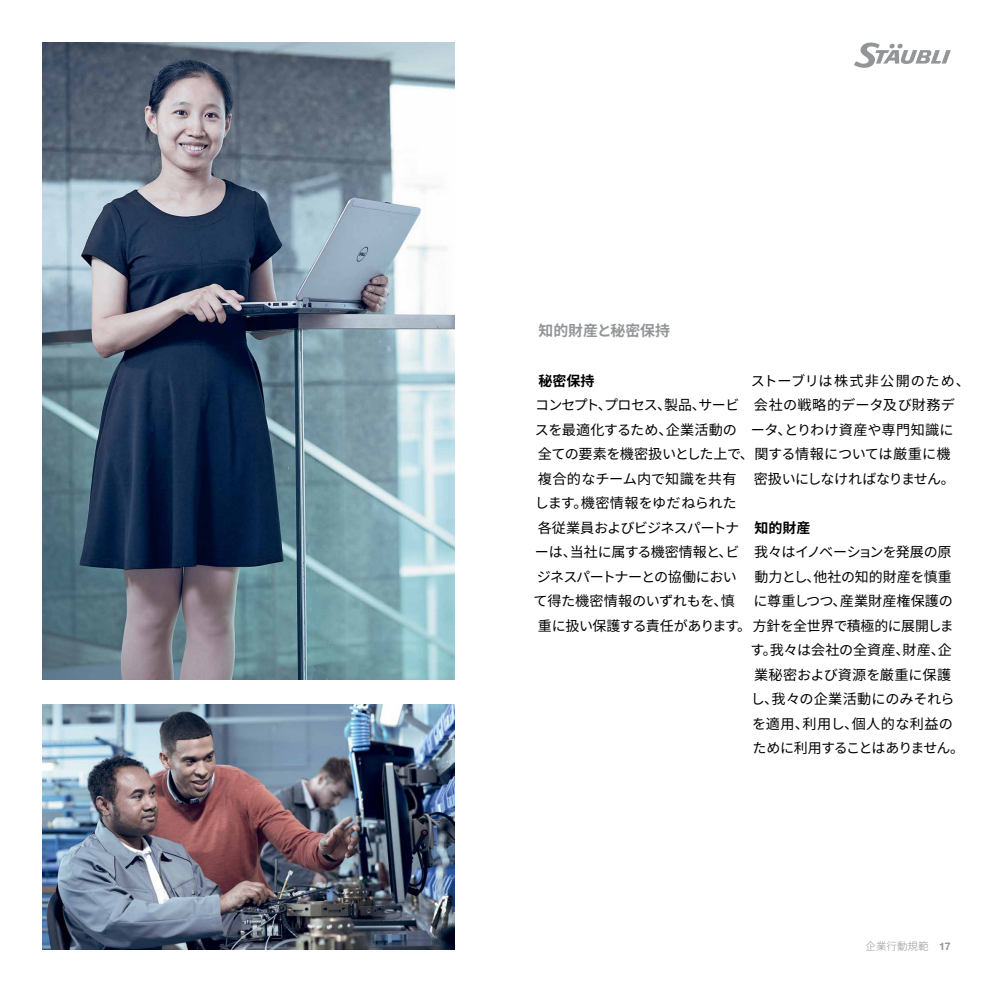
<style>
.page{position:relative;width:993px;height:993px;background:#fff}
.page>*{position:absolute;margin:0;border:0;box-sizing:border-box;transform-origin:0 0}
.t1{font:700 14.88px "Noto Sans CJ Kjp";color:#939598}
.t2{font:14px/24.5px "Noto Sans CJ Kjp";letter-spacing:-.015em;color:#000}
.t3{font:14px/24.5px "Noto Sans CJ Kjp";letter-spacing:-.04em;color:#000}
.t4{font:14px "Noto Sans CJ Kjp";letter-spacing:-.07em;color:#000}
.t5{font:14px "Noto Sans CJ Kjp";letter-spacing:.075em;color:#000}
.t6{font:14px "Noto Sans CJ Kjp";letter-spacing:.01em;color:#000}
.t7{font:14px "Noto Sans CJ Kjp";letter-spacing:-.05em;color:#000}
.t8{font:14px "Noto Sans CJ Kjp";letter-spacing:-.045em;color:#000}
.t9{font:14px "Noto Sans CJ Kjp";letter-spacing:.03em;color:#000}
.t10{font:14px "Noto Sans CJ Kjp";letter-spacing:.02em;color:#000}
.t11{font:14px "Noto Sans CJ Kjp";letter-spacing:.005em;color:#000}
.t12{font:700 14px "Noto Sans CJ Kjp";color:#000}
.t13{font:300 10.5px "Noto Sans CJ Kjp";color:#939598}
.s1{font-family:"Helvetica Neue LT Std";font-weight:700}
</style>
<div class="page">
<img style="left:42px;top:42px;width:412px;height:637px">
<img style="left:42px;top:704px;width:412px;height:245px">
<svg style="left:854px;top:42px;width:96px;height:26px"></svg>
<p class="t1" style="left:538px;top:322px;width:133px">知的財産と秘密保持</p>
<p class="t12" style="left:538px;top:372px;width:57px">秘密保持</p>
<p class="t3" style="left:534px;top:393px;width:206px">コンセプト、プロセス、製品、サービスを最適化するため、企業活動の</p>
<p class="t2" style="left:533px;top:466px;width:207px">複合的なチーム内で知識を共有します。機密情報をゆだねられた各従業員およびビジネスパートナーは、当社に属する機密情報と、ビジネスパートナーとの協働において得た機密情報のいずれもを、慎</p>
<p class="t5" style="left:750px;top:372px;width:221px">ストーブリは株式非公開のため、</p>
<p class="t10" style="left:753px;top:397px;width:202px">会社の戦略的データ及び財務デ</p>
<p class="t6" style="left:750px;top:421px;width:204px">ータ、とりわけ資産や専門知識に</p>
<p class="t2" style="left:537px;top:442px;width:414px">全ての要素を機密扱いとした上で、関する情報については厳重に機</p>
<p class="t7" style="left:753px;top:470px;width:202px">密扱いにしなければなりません。</p>
<p class="t12" style="left:754px;top:519px;width:57px">知的財産</p>
<p class="t8" style="left:754px;top:544px;width:199px">我々はイノベーションを発展の原</p>
<p class="t2" style="left:754px;top:564px;width:198px">動力とし、他社の知的財産を慎重</p>
<p class="t2" style="left:753px;top:589px;width:201px">に尊重しつつ、産業財産権保護の</p>
<p class="t2" style="left:537px;top:613px;width:417px">重に扱い保護する責任があります。方針を全世界で積極的に展開しま</p>
<p class="t2" style="left:750px;top:638px;width:203px">す。我々は会社の全資産、財産、企</p>
<p class="t11" style="left:754px;top:666px;width:198px">業秘密および資源を厳重に保護</p>
<p class="t2" style="left:750px;top:687px;width:205px">し、我々の企業活動にのみそれら</p>
<p class="t9" style="left:751px;top:715px;width:202px">を適用、利用し、個人的な利益の</p>
<p class="t4" style="left:752px;top:740px;width:213px">ために利用することはありません。</p>
<p class="t13" style="left:865px;top:939px;width:87px">企業行動規範 <span class="s1">17</span></p>
</div>
